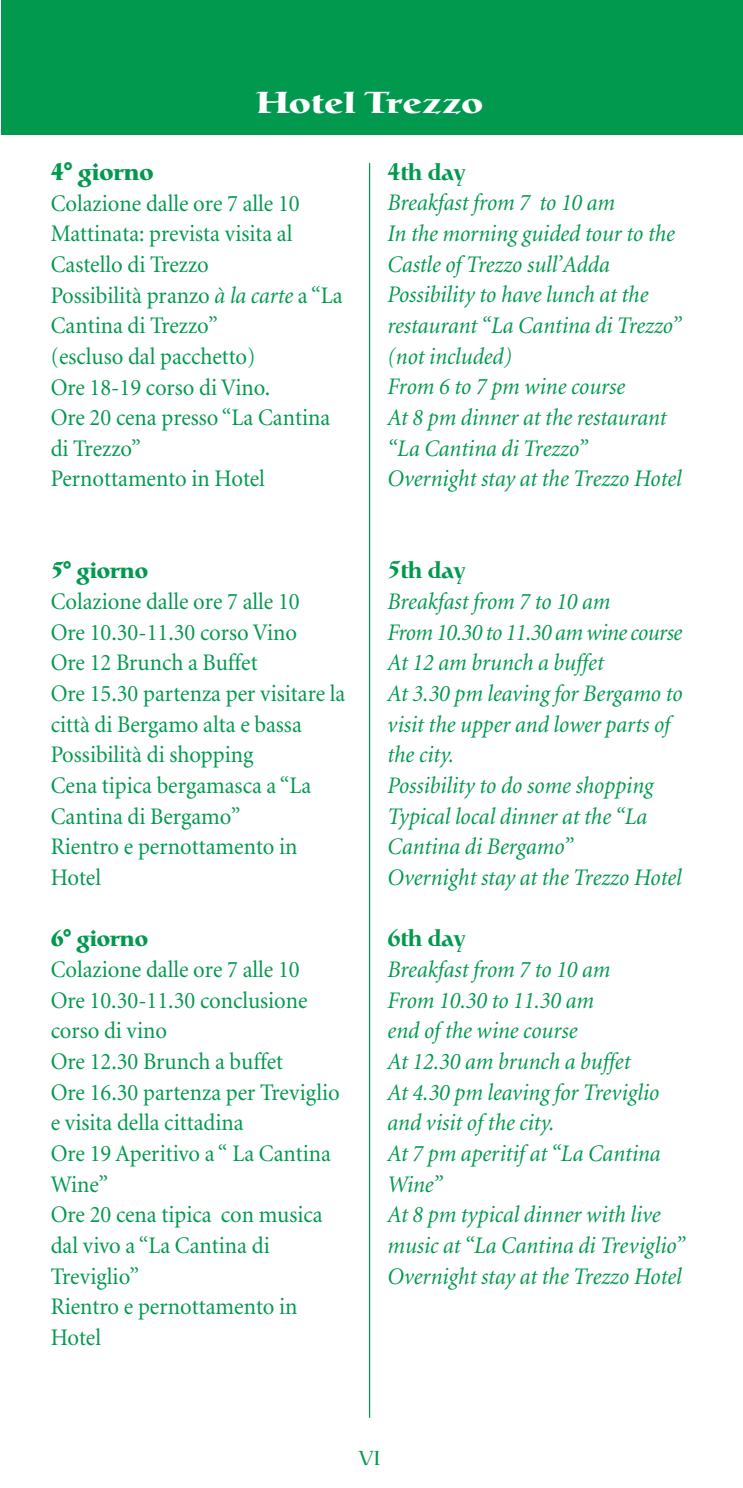
<style>
.page{position:relative;width:743px;height:1488px;background:#fff}
.page>*{position:absolute;margin:0;border:0;box-sizing:border-box;transform-origin:0 0}
.t1{font:700 30px "Catull";letter-spacing:.01em;color:#fff;scale:1.15 1}
.t2{font:italic 23.75px/30.8px "Minion";color:#00994e;scale:.95 1}
.t3{font:23.75px/30.8px "Minion";color:#00994e;scale:.95 1}
.t4{font:500 23.75px "Catull";color:#00994e;scale:.95 1}
.t5{font:700 23.75px "Catull";color:#00994e;scale:.95 1}
.t6{font:700 22.5px "Catull";color:#00994e;scale:.95 1}
.t7{font:20px "Catull";color:#00994e}
.s1{font-style:italic}
</style>
<div class="page">
<div style="left:1px;top:0;width:741px;height:135px;background:#00994e"></div>
<hr style="left:369px;top:163px;width:1px;height:1254px;background:#00994e">
<p class="t1" style="left:256px;top:92px;width:198px">Hotel Trezzo</p>
<p class="t5" style="left:51px;top:163px;width:110px">4° giorno</p>
<p class="t3" style="left:51px;top:190px;width:309px">Colazione dalle ore 7 alle 10<br>Mattinata: prevista visita al<br>Castello di Trezzo<br>Possibilità pranzo <span class="s1">à la carte</span> a “La<br>Cantina di Trezzo”<br>(escluso dal pacchetto)<br>Ore 18-19 corso di Vino.<br>Ore 20 cena presso “La Cantina di Trezzo”<br>Pernottamento in Hotel</p>
<p class="t6" style="left:51px;top:562px;width:104px">5° giorno</p>
<p class="t3" style="left:51px;top:588px;width:312px">Colazione dalle ore 7 alle 10<br>Ore 10.30-11.30 corso Vino<br>Ore 12 Brunch a Buffet<br>Ore 15.30 partenza per visitare la città di Bergamo alta e bassa<br>Possibilità di shopping<br>Cena tipica bergamasca a “La<br>Cantina di Bergamo”<br>Rientro e pernottamento in<br>Hotel</p>
<p class="t6" style="left:51px;top:930px;width:104px">6° giorno</p>
<p class="t3" style="left:51px;top:956px;width:306px">Colazione dalle ore 7 alle 10<br>Ore 10.30-11.30 conclusione corso di vino<br>Ore 12.30 Brunch a buffet<br>Ore 16.30 partenza per Treviglio e visita della cittadina<br>Ore 19 Aperitivo a “ La Cantina<br>Wine”<br>Ore 20 cena tipica con musica dal vivo a “La Cantina di<br>Treviglio”<br>Rientro e pernottamento in<br>Hotel</p>
<p class="t4" style="left:387px;top:163px;width:83px">4th day</p>
<p class="t2" style="left:387px;top:189px;width:311px">Breakfast from 7 to 10 am<br>In the morning guided tour to the<br>Castle of Trezzo sull’Adda<br>Possibility to have lunch at the restaurant “La Cantina di Trezzo” (not included)<br>From 6 to 7 pm wine course<br>At 8 pm dinner at the restaurant “La Cantina di Trezzo”<br>Overnight stay at the Trezzo Hotel</p>
<p class="t4" style="left:387px;top:561px;width:83px">5th day</p>
<p class="t2" style="left:387px;top:588px;width:312px">Breakfast from 7 to 10 am<br>From 10.30 to 11.30 am wine course<br>At 12 am brunch a buffet<br>At 3.30 pm leaving for Bergamo to visit the upper and lower parts of the city.<br>Possibility to do some shopping<br>Typical local dinner at the “La<br>Cantina di Bergamo”<br>Overnight stay at the Trezzo Hotel</p>
<p class="t4" style="left:387px;top:929px;width:83px">6th day</p>
<p class="t2" style="left:387px;top:956px;width:315px">Breakfast from 7 to 10 am<br>From 10.30 to 11.30 am<br>end of the wine course<br>At 12.30 am brunch a buffet<br>At 4.30 pm leaving for Treviglio and visit of the city.<br>At 7 pm aperitif at “La Cantina<br>Wine”<br>At 8 pm typical dinner with live music at “La Cantina di Treviglio”<br>Overnight stay at the Trezzo Hotel</p>
<p class="t7" style="left:359px;top:1451px;width:22px">VI</p>
</div>
